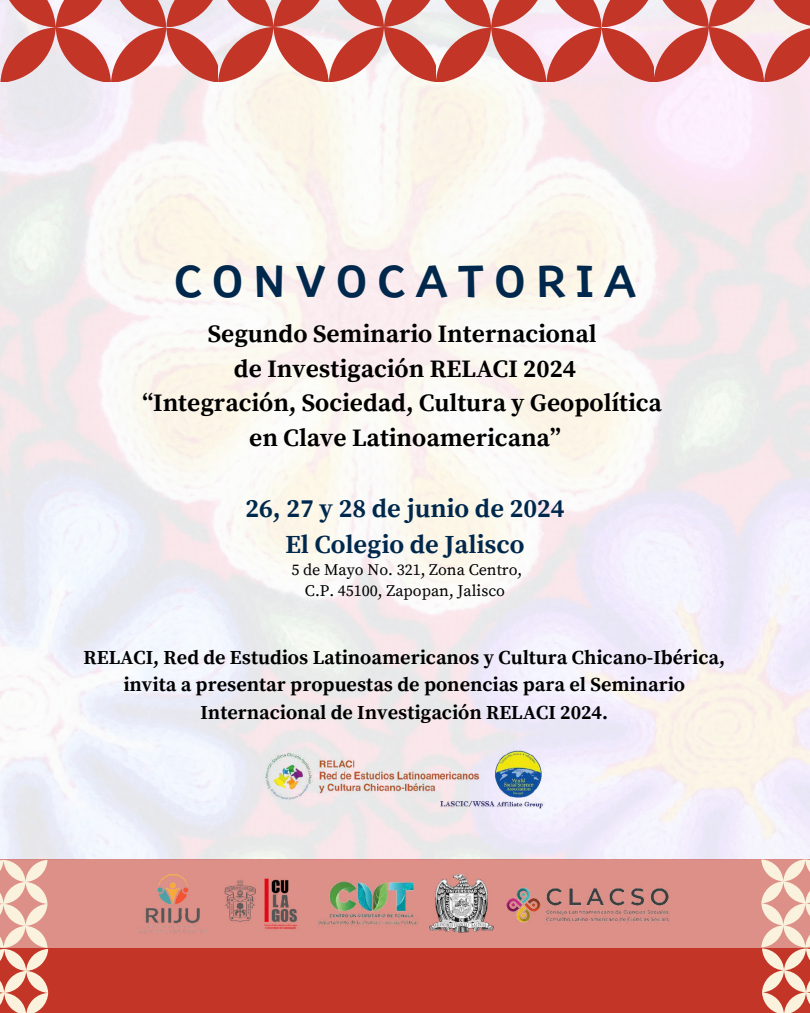
<style>
.page{position:relative;width:810px;height:1013px;background:#fff}
.page>*{position:absolute;margin:0;border:0;box-sizing:border-box;transform-origin:0 0}
.t1{font:700 44.3px "Souses";letter-spacing:.25em;color:#00284c}
.t2{font:700 26px/36px "Source Serif Pro";color:#00284c;text-align:center}
.t3{font:700 25px/34.5px "Source Serif Pro";color:#000;text-align:center}
.t4{font:700 19.8px/27.3px "Source Serif Pro";color:#000;text-align:center}
.t5{font:16.1px/21.8px "Source Serif Pro";color:#000;text-align:center}
</style>
<div class="page">
<div style="left:0;top:858px;width:810px;height:111px;background:#dd9088"></div>
<div style="left:0;top:948px;width:809px;height:64px;background:#c23527"></div>
<svg style="left:0;top:0;width:810px;height:82px;background:#d98a85"></svg>
<svg style="left:0;top:860px;width:48px;height:152px"></svg>
<svg style="left:762px;top:859px;width:48px;height:153px"></svg>
<img style="left:259px;top:739px;width:291px;height:82px">
<img style="left:137px;top:874px;width:70px;height:59px">
<img style="left:224px;top:878px;width:74px;height:51px">
<img style="left:318px;top:881px;width:101px;height:44px">
<img style="left:430px;top:874px;width:63px;height:58px">
<img style="left:506px;top:887px;width:163px;height:36px">
<h1 class="t1" style="left:174px;top:255px;width:463px">CONVOCATORIA</h1>
<p class="t3" style="left:143px;top:318px;width:521px">Segundo Seminario Internacional<br>de Investigación RELACI 2024<br>“Integración, Sociedad, Cultura y Geopolítica en Clave Latinoamericana”</p>
<h2 class="t2" style="left:245px;top:491px;width:321px">26, 27 y 28 de junio de 2024<br>El Colegio de Jalisco</h2>
<p class="t5" style="left:291px;top:559px;width:233px">5 de Mayo No. 321, Zona Centro,<br>C.P. 45100, Zapopan, Jalisco</p>
<p class="t4" style="left:84px;top:644px;width:643px">RELACI, Red de Estudios Latinoamericanos y Cultura Chicano-Ibérica, invita a presentar propuestas de ponencias para el Seminario<br>Internacional de Investigación RELACI 2024.</p>
</div>
